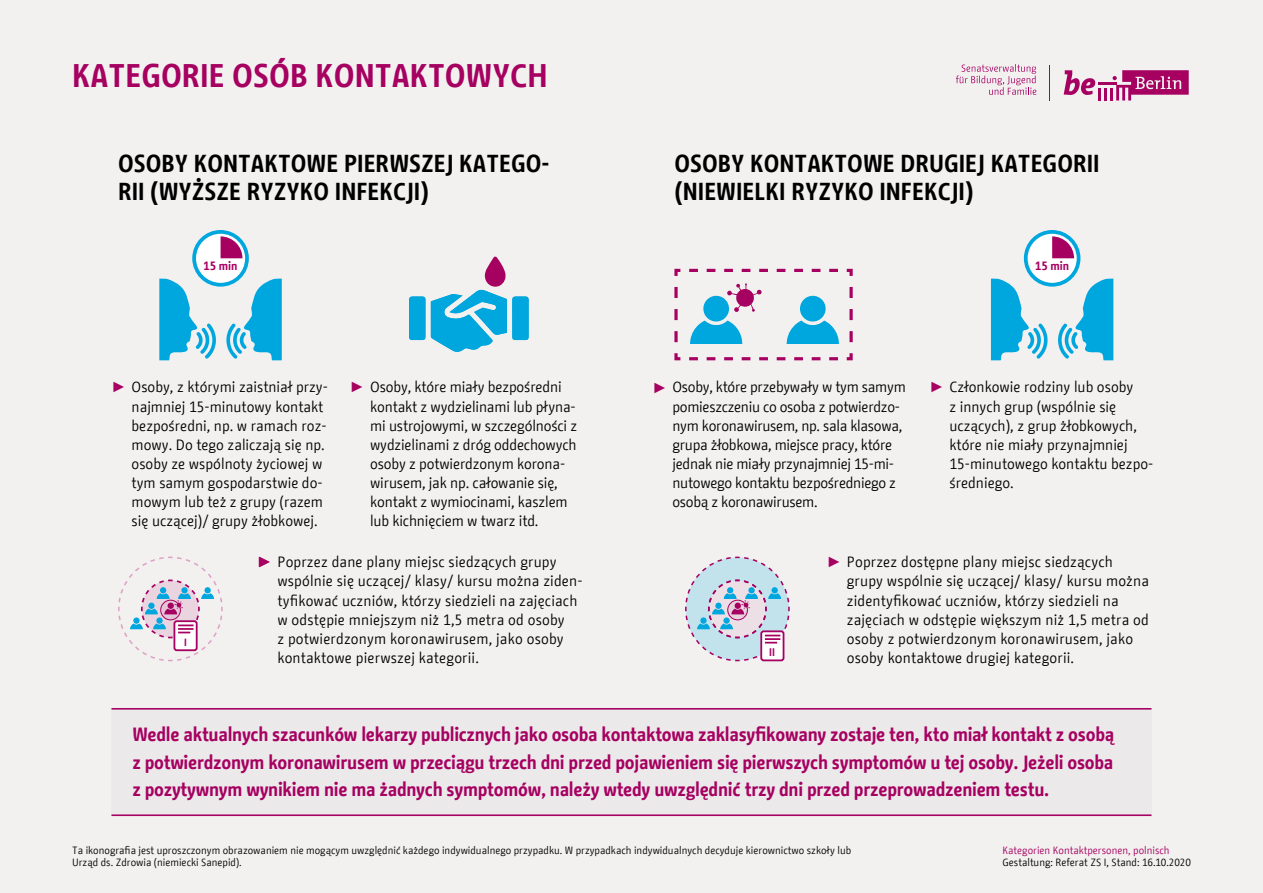
<style>
.page{position:relative;width:1263px;height:893px;background:#f2f1f0}
.page>*{position:absolute;margin:0;border:0;box-sizing:border-box;transform-origin:0 0}
.t1{font:700 32.55px "BMF Change";color:#a60061}
.t2{font:700 24.45px/27.8px "BMF Change";color:#000}
.t3{font:700 19.05px/27.8px "BMF Change";letter-spacing:-.015em;color:#a60061;text-align:justify}
.t4{font:14.85px/19px "BMF Change";color:#000}
.t5{font:14.85px/19px "BMF Change";letter-spacing:-.02em;color:#000}
.t6{font:700 12px "BMF Change";color:#a60061}
.t7{font:700 10.95px "BMF Change";color:#a60061}
.t8{font:10.5px/12.6px "BMF Change";color:#000}
.t9{font:10.5px "BMF Change";color:#a60061}
.t10{font:700 10.5px "BMF Change";color:#a60061}
.s1{font-family:"Arial";color:#a60061}
</style>
<div class="page">
<div style="left:111px;top:709px;width:1040px;height:107px;background:#ebe9e9"></div>
<hr style="left:111px;top:708px;width:1040px;height:2px;background:#a60061">
<hr style="left:111px;top:814px;width:1040px;height:2px;background:#a60061">
<svg style="left:1064px;top:70px;width:125px;height:31px"></svg>
<hr style="left:1049px;top:65px;width:1px;height:36px;background:#a60061">
<svg style="left:956px;top:64px;width:80px;height:31px"></svg>
<svg style="left:409px;top:256px;width:120px;height:96px"></svg>
<svg style="left:674px;top:268px;width:179px;height:93px"></svg>
<svg style="left:159px;top:278px;width:57px;height:82px"></svg>
<svg style="left:226px;top:278px;width:56px;height:82px"></svg>
<div style="left:194px;top:232px;width:53px;height:53px;background:#fff;border-radius:50%"></div>
<div style="left:192px;top:230px;width:57px;height:57px;border:4px solid #00a6de;border-radius:50%"></div>
<svg style="left:221px;top:236px;width:21px;height:22px"></svg>
<svg style="left:991px;top:278px;width:56px;height:82px"></svg>
<svg style="left:1058px;top:278px;width:55px;height:82px"></svg>
<div style="left:1026px;top:232px;width:52px;height:53px;background:#fff;border-radius:50%"></div>
<div style="left:1024px;top:230px;width:56px;height:57px;border:4px solid #00a6de;border-radius:50%"></div>
<svg style="left:1052px;top:236px;width:22px;height:22px"></svg>
<svg style="left:685px;top:556px;width:105px;height:106px"></svg>
<svg style="left:118px;top:556px;width:105px;height:106px"></svg>
<p class="t1" style="left:72px;top:53px;width:477px">KATEGORIE OSÓB KONTAKTOWYCH</p>
<p class="t2" style="left:118px;top:150px;width:434px">OSOBY KONTAKTOWE PIERWSZEJ KATEGO-<br>RII (WYŻSZE RYZYKO INFEKCJI)</p>
<p class="t2" style="left:674px;top:150px;width:427px">OSOBY KONTAKTOWE DRUGIEJ KATEGORII (NIEWIELKI RYZYKO INFEKCJI)</p>
<p class="t6" style="left:204px;top:258px;width:36px">15 min</p>
<p class="t6" style="left:1035px;top:258px;width:36px">15 min</p>
<p class="t4" style="left:111px;top:378px;width:218px"><span class="s1">►</span> Osoby, z którymi zaistniał przy-</p>
<p class="t4" style="left:350px;top:378px;width:213px"><span class="s1">►</span> Osoby, które miały bezpośredni</p>
<p class="t4" style="left:370px;top:397px;width:209px">kontakt z wydzielinami lub płyna&shy;mi ustrojowymi, w szczególności z wydzielinami z dróg oddechowych osoby z potwierdzonym korona&shy;wirusem, jak np. całowanie się, kontakt z wymiocinami, kaszlem lub kichnięciem w twarz itd.</p>
<p class="t4" style="left:257px;top:553px;width:301px"><span class="s1">►</span> Poprzez dane plany miejsc siedzących grupy</p>
<p class="t4" style="left:827px;top:553px;width:288px"><span class="s1">►</span> Poprzez dostępne plany miejsc siedzących</p>
<p class="t4" style="left:277px;top:572px;width:307px">wspólnie się uczącej/ klasy/ kursu można ziden&shy;tyfikować uczniów, którzy siedzieli na zajęciach w odstępie mniejszym niż 1,5 metra od osoby<br>z potwierdzonym koronawirusem, jako osoby kontaktowe pierwszej kategorii.</p>
<p class="t4" style="left:847px;top:572px;width:304px">grupy wspólnie się uczącej/ klasy/ kursu można zidentyfikować uczniów, którzy siedzieli na zajęciach w odstępie większym niż 1,5 metra od osoby z potwierdzonym koronawirusem, jako osoby kontaktowe drugiej kategorii.</p>
<p class="t5" style="left:652px;top:378px;width:255px"><span class="s1">►</span> Osoby, które przebywały w tym samym</p>
<p class="t5" style="left:672px;top:397px;width:231px">pomieszczeniu co osoba z potwierdzo&shy;nym koronawirusem, np. sala klasowa, grupa żłobkowa, miejsce pracy, które jednak nie miały przynajmniej 15-mi&shy;nutowego kontaktu bezpośredniego z osobą z koronawirusem.</p>
<p class="t4" style="left:929px;top:378px;width:205px"><span class="s1">►</span> Członkowie rodziny lub osoby</p>
<p class="t4" style="left:949px;top:397px;width:205px">z innych grup (wspólnie się uczących), z grup żłobkowych, które nie miały przynajmniej<br>15-minutowego kontaktu bezpo&shy;średniego.</p>
<p class="t4" style="left:132px;top:397px;width:196px">najmniej 15-minutowy kontakt bezpośredni, np. w ramach roz&shy;mowy. Do tego zaliczają się np. osoby ze wspólnoty życiowej w tym samym gospodarstwie do&shy;mowym lub też z grupy (razem się uczącej)/ grupy żłobkowej.</p>
<p class="t10" style="left:184px;top:634px;width:4px">I</p>
<p class="t7" style="left:769px;top:644px;width:7px">II</p>
<p class="t3" style="left:132px;top:720px;width:983px">Wedle aktualnych szacunków lekarzy publicznych jako osoba kontaktowa zaklasyfikowany zostaje ten, kto miał kontakt z osobą z potwierdzonym koronawirusem w przeciągu trzech dni przed pojawieniem się pierwszych symptomów u tej osoby. Jeżeli osoba z pozytywnym wynikiem nie ma żadnych symptomów, należy wtedy uwzględnić trzy dni przed przeprowadzeniem testu.</p>
<p class="t8" style="left:72px;top:844px;width:781px">Ta ikonografia jest uproszczonym obrazowaniem nie mogącym uwzględnić każdego indywidualnego przypadku. W przypadkach indywidualnych decyduje kierownictwo szkoły lub<br>Urząd ds. Zdrowia (niemiecki Sanepid).</p>
<p class="t9" style="left:1002px;top:842px;width:169px">Kategorien Kontaktpersonen, polnisch</p>
<p class="t8" style="left:1002px;top:856px;width:190px">Gestaltung: Referat ZS I, Stand: 16.10.2020</p>
</div>
